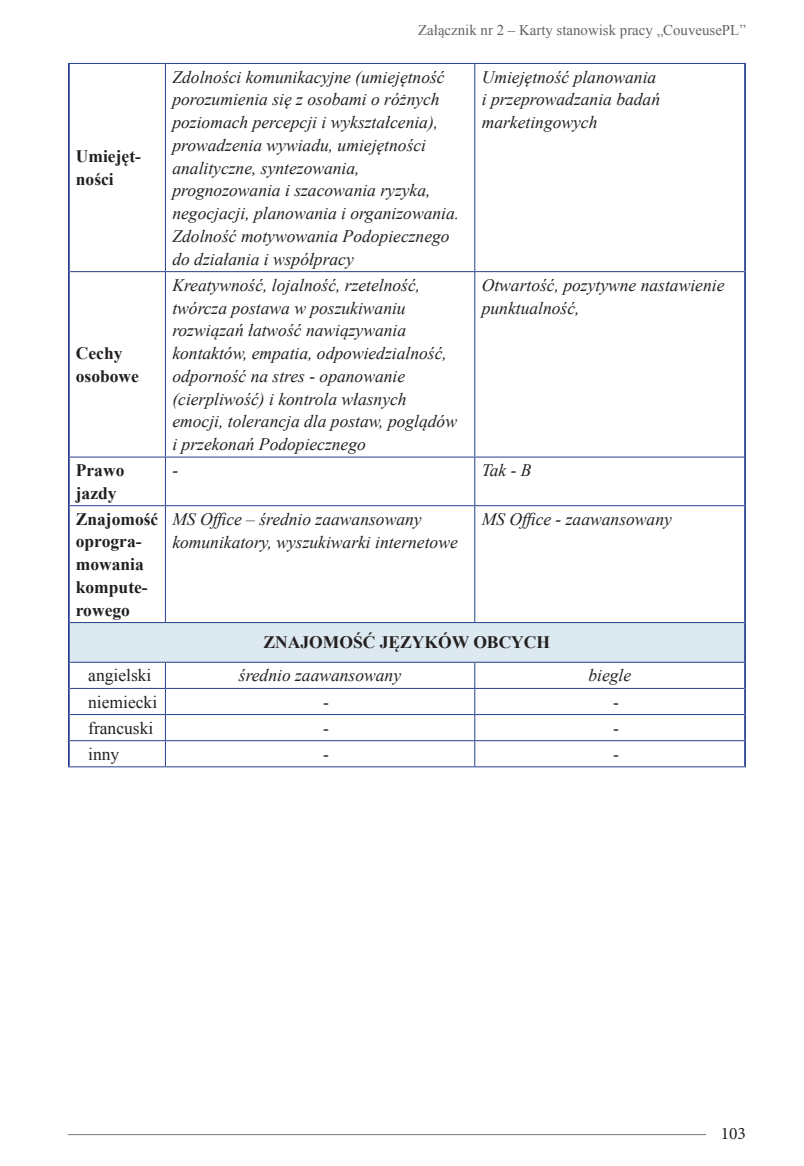
<style>
.page{position:relative;width:804px;height:1166px;background:#fff}
.page>*{position:absolute;margin:0;border:0;box-sizing:border-box;transform-origin:0 0}
.t1{font:italic 17.5px/22.8px "Times New Roman";color:#231f20}
.t2{font:700 17.5px/22.8px "Times New Roman";color:#231f20}
.t3{font:17.5px "Times New Roman";color:#231f20}
.t4{font:17.5px "Minion Pro";color:#231f20}
.t5{font:14.88px "Times New Roman";color:#636366}
</style>
<div class="page">
<hr style="left:68px;top:1134px;width:678px;height:1px;background:#757679">
<div style="left:706px;top:1124px;width:40px;height:30px;background:#fff"></div>
<div style="left:69px;top:622px;width:676px;height:40px;background:#dde9f0"></div>
<hr style="left:68px;top:64px;width:2px;height:208px;background:#253f8e">
<hr style="left:744px;top:64px;width:2px;height:208px;background:#253f8e">
<hr style="left:68px;top:272px;width:2px;height:185px;background:#253f8e">
<hr style="left:744px;top:272px;width:2px;height:185px;background:#253f8e">
<hr style="left:68px;top:457px;width:2px;height:49px;background:#253f8e">
<hr style="left:744px;top:457px;width:2px;height:49px;background:#253f8e">
<hr style="left:68px;top:506px;width:2px;height:116px;background:#253f8e">
<hr style="left:744px;top:506px;width:2px;height:116px;background:#253f8e">
<hr style="left:68px;top:622px;width:2px;height:40px;background:#253f8e">
<hr style="left:744px;top:622px;width:2px;height:40px;background:#253f8e">
<hr style="left:68px;top:662px;width:2px;height:26px;background:#253f8e">
<hr style="left:744px;top:662px;width:2px;height:26px;background:#253f8e">
<hr style="left:68px;top:688px;width:2px;height:26px;background:#253f8e">
<hr style="left:744px;top:688px;width:2px;height:26px;background:#253f8e">
<hr style="left:68px;top:714px;width:2px;height:27px;background:#253f8e">
<hr style="left:744px;top:714px;width:2px;height:27px;background:#253f8e">
<hr style="left:68px;top:741px;width:2px;height:25px;background:#253f8e">
<hr style="left:744px;top:741px;width:2px;height:25px;background:#253f8e">
<hr style="left:68px;top:63px;width:97px;height:1px;background:#253f8e">
<hr style="left:165px;top:63px;width:310px;height:1px;background:#253f8e">
<hr style="left:165px;top:64px;width:1px;height:207px;background:#253f8e">
<hr style="left:475px;top:63px;width:271px;height:1px;background:#253f8e">
<hr style="left:474px;top:64px;width:1px;height:207px;background:#253f8e">
<hr style="left:70px;top:271px;width:95px;height:1px;background:#253f8e">
<hr style="left:165px;top:271px;width:310px;height:1px;background:#253f8e">
<hr style="left:165px;top:272px;width:1px;height:185px;background:#253f8e">
<hr style="left:475px;top:271px;width:269px;height:1px;background:#253f8e">
<hr style="left:474px;top:272px;width:1px;height:185px;background:#253f8e">
<hr style="left:70px;top:457px;width:95px;height:1px;background:#253f8e">
<hr style="left:165px;top:457px;width:310px;height:1px;background:#253f8e">
<hr style="left:165px;top:457px;width:1px;height:48px;background:#253f8e">
<hr style="left:475px;top:457px;width:269px;height:1px;background:#253f8e">
<hr style="left:474px;top:457px;width:1px;height:48px;background:#253f8e">
<hr style="left:70px;top:505px;width:95px;height:1px;background:#253f8e">
<hr style="left:165px;top:505px;width:310px;height:1px;background:#253f8e">
<hr style="left:165px;top:506px;width:1px;height:116px;background:#253f8e">
<hr style="left:475px;top:505px;width:269px;height:1px;background:#253f8e">
<hr style="left:474px;top:506px;width:1px;height:116px;background:#253f8e">
<hr style="left:70px;top:622px;width:95px;height:1px;background:#253f8e">
<hr style="left:165px;top:622px;width:310px;height:1px;background:#253f8e">
<hr style="left:475px;top:622px;width:269px;height:1px;background:#253f8e">
<hr style="left:70px;top:662px;width:95px;height:1px;background:#253f8e">
<hr style="left:165px;top:662px;width:310px;height:1px;background:#253f8e">
<hr style="left:475px;top:662px;width:269px;height:1px;background:#253f8e">
<hr style="left:70px;top:688px;width:95px;height:1px;background:#253f8e">
<hr style="left:165px;top:688px;width:310px;height:1px;background:#253f8e">
<hr style="left:475px;top:688px;width:269px;height:1px;background:#253f8e">
<hr style="left:70px;top:714px;width:95px;height:1px;background:#253f8e">
<hr style="left:165px;top:714px;width:310px;height:1px;background:#253f8e">
<hr style="left:475px;top:714px;width:269px;height:1px;background:#253f8e">
<hr style="left:70px;top:740px;width:95px;height:1px;background:#253f8e">
<hr style="left:165px;top:740px;width:310px;height:1px;background:#253f8e">
<svg style="left:165px;top:663px;width:1px;height:103px"></svg>
<hr style="left:475px;top:740px;width:269px;height:1px;background:#253f8e">
<svg style="left:474px;top:663px;width:1px;height:103px"></svg>
<hr style="left:68px;top:766px;width:97px;height:1px;background:#253f8e">
<hr style="left:165px;top:766px;width:310px;height:1px;background:#253f8e">
<hr style="left:475px;top:766px;width:271px;height:1px;background:#253f8e">
<p class="t2" style="left:76px;top:144px;width:67px">Umiejęt&shy;ności</p>
<p class="t2" style="left:76px;top:341px;width:65px">Cechy osobowe</p>
<p class="t5" style="left:418px;top:20px;width:329px">Załącznik nr 2 – Karty stanowisk pracy „CouveusePL”</p>
<p class="t1" style="left:172px;top:65px;width:288px">Zdolności komunikacyjne (umiejętność porozumienia się z osobami o różnych poziomach percepcji i wykształcenia), prowadzenia wywiadu, umiejętności analityczne, syntezowania, prognozowania i szacowania ryzyka, negocjacji, planowania i organizowania.<br>Zdolność motywowania Podopiecznego do działania i współpracy</p>
<p class="t1" style="left:482px;top:65px;width:180px">Umiejętność planowania i przeprowadzania badań marketingowych</p>
<p class="t1" style="left:172px;top:273px;width:286px">Kreatywność, lojalność, rzetelność, twórcza postawa w poszukiwaniu rozwiązań łatwość nawiązywania kontaktów, empatia, odpowiedzialność, odporność na stres - opanowanie (cierpliwość) i kontrola własnych emocji, tolerancja dla postaw, poglądów i przekonań Podopiecznego</p>
<p class="t1" style="left:482px;top:273px;width:244px">Otwartość, pozytywne nastawienie punktualność,</p>
<p class="t2" style="left:76px;top:458px;width:50px">Prawo jazdy</p>
<p class="t1" style="left:172px;top:459px;width:7px">-</p>
<p class="t1" style="left:482px;top:459px;width:51px">Tak - B</p>
<p class="t2" style="left:76px;top:507px;width:84px">Znajomość oprogra&shy;mowania kompute&shy;rowego</p>
<p class="t1" style="left:172px;top:507px;width:287px">MS Office – średnio zaawansowany komunikatory, wyszukiwarki internetowe</p>
<p class="t1" style="left:482px;top:507px;width:192px">MS Office - zaawansowany</p>
<p class="t2" style="left:263px;top:631px;width:288px">ZNAJOMOŚĆ JĘZYKÓW OBCYCH</p>
<p class="t3" style="left:88px;top:664px;width:65px">angielski</p>
<p class="t1" style="left:239px;top:664px;width:164px">średnio zaawansowany</p>
<p class="t1" style="left:588px;top:664px;width:44px">biegle</p>
<p class="t3" style="left:88px;top:690px;width:71px">niemiecki</p>
<p class="t3" style="left:323px;top:690px;width:7px">-</p>
<p class="t3" style="left:613px;top:690px;width:7px">-</p>
<p class="t3" style="left:88px;top:716px;width:67px">francuski</p>
<p class="t3" style="left:323px;top:716px;width:7px">-</p>
<p class="t3" style="left:613px;top:716px;width:7px">-</p>
<p class="t3" style="left:88px;top:742px;width:33px">inny</p>
<p class="t3" style="left:323px;top:742px;width:7px">-</p>
<p class="t3" style="left:613px;top:742px;width:7px">-</p>
<p class="t4" style="left:720px;top:1122px;width:27px">103</p>
</div>
